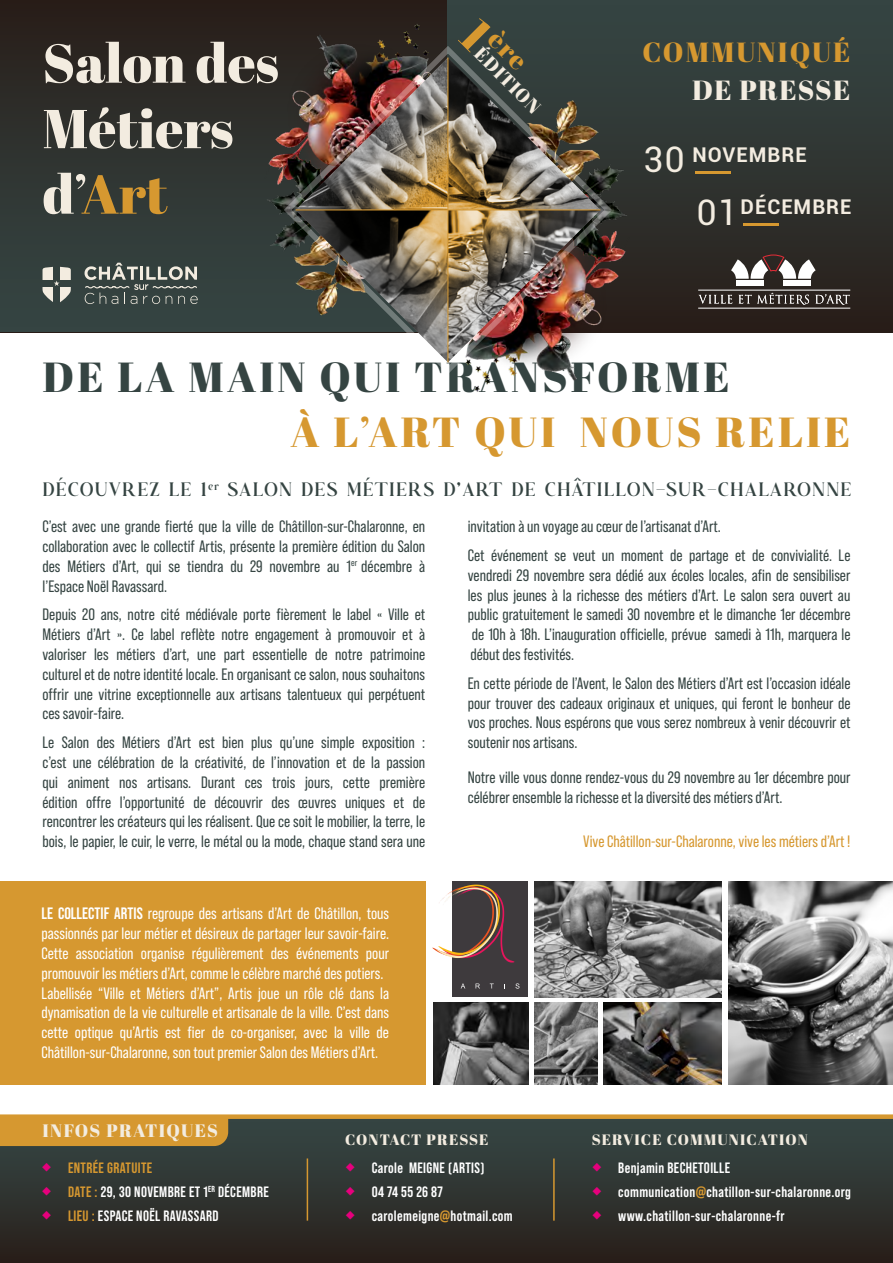
<style>
.page{position:relative;width:893px;height:1263px;background:#fff}
.page>*{position:absolute;margin:0;border:0;box-sizing:border-box;transform-origin:0 0}
.t1{font:54.6px/65.6px "Abril Fatface";color:#f3ece0}
.t2{font:42px "Abril Fatface";letter-spacing:.075em;color:#354442}
.t3{font:42px "Abril Fatface";letter-spacing:.075em;color:#d69830}
.t4{font:35.25px "Roboto";color:#f3ece0}
.t5{font:27.6px "Abril Fatface";letter-spacing:.075em;color:#d69830}
.t6{font:27.6px "Abril Fatface";letter-spacing:.05em;color:#f3ece0}
.t7{font:26.7px "Abril Fatface";color:#d69830}
.t8{font:700 20.25px "Roboto";letter-spacing:.05em;color:#f3ece0}
.t9{font:19.5px "Astrid";letter-spacing:.055em;color:#354442}
.t10{font:18.75px "Abril Fatface";color:#f3ece0}
.t11{font:18px "Abril Fatface";letter-spacing:.07em;color:#f3ece0}
.t12{font:16.5px/19.8px "Bebas Neue Pro";color:#354442;text-align:justify}
.t13{font:16.5px/19.8px "Bebas Neue Pro";color:#fff}
.t14{font:16.5px "Bebas Neue Pro";color:#d69830}
.t15{font:700 15px/24px "Bebas Neue Pro";letter-spacing:.025em;color:#fff}
.t16{font:15px "Abril Fatface";letter-spacing:.075em;color:#f3ece0}
.s1{color:#d69830}
.s2{font-size:45.75px}
.s3{font-weight:700}
</style>
<div class="page">
<div style="left:0;top:0;width:447px;height:332px;background:linear-gradient(to bottom,#281f1a,#364846)"></div>
<div style="left:447px;top:0;width:446px;height:332px;background:linear-gradient(to bottom,#364746,#291f1a)"></div>
<hr style="left:695px;top:171px;width:36px;height:2px;background:#d69830">
<hr style="left:743px;top:223px;width:36px;height:2px;background:#d69830">
<svg style="left:85px;top:263px;width:113px;height:41px;background:#5c6560"></svg>
<div style="left:43px;top:267px;width:10px;height:13px;background:#f3ece0"></div>
<div style="left:60px;top:267px;width:11px;height:13px;background:#f3ece0"></div>
<svg style="left:43px;top:287px;width:10px;height:16px"></svg>
<svg style="left:60px;top:287px;width:11px;height:16px"></svg>
<svg style="left:54px;top:281px;width:6px;height:5px"></svg>
<img style="left:211px;top:0;width:234px;height:333px">
<img style="left:445px;top:0;width:239px;height:392px">
<svg style="left:280px;top:42px;width:336px;height:336px"></svg>
<img style="left:296px;top:58px;width:304px;height:304px">
<hr style="left:296px;top:210px;width:304px;height:1px;background:#d69830">
<hr style="left:448px;top:58px;width:1px;height:304px;background:#d69830">
<div style="left:0;top:881px;width:425px;height:203px;background:#d69830"></div>
<div style="left:453px;top:881px;width:75px;height:116px;background:#3e3a3d"></div>
<svg style="left:461px;top:983px;width:4px;height:5px"></svg>
<svg style="left:476px;top:983px;width:4px;height:5px"></svg>
<svg style="left:490px;top:983px;width:4px;height:5px"></svg>
<svg style="left:515px;top:983px;width:4px;height:5px"></svg>
<svg style="left:432px;top:884px;width:82px;height:78px"></svg>
<img style="left:535px;top:1003px;width:62px;height:82px">
<img style="left:603px;top:1003px;width:119px;height:81px">
<img style="left:434px;top:1003px;width:94px;height:81px">
<img style="left:728px;top:881px;width:165px;height:203px">
<img style="left:535px;top:881px;width:187px;height:116px">
<div style="left:0;top:1119px;width:893px;height:144px;background:linear-gradient(to bottom,#364846,#291f1a)"></div>
<div style="left:0;top:1114px;width:893px;height:5px;background:#d69830"></div>
<div style="left:0;top:1119px;width:228px;height:27px;background:#d69830"></div>
<hr style="left:307px;top:1158px;width:1px;height:62px;background:#d69830">
<hr style="left:553px;top:1158px;width:2px;height:62px;background:#d69830">
<div style="left:783px;top:280px;width:28px;height:6px;background:#fff"></div>
<div style="left:736px;top:280px;width:27px;height:6px;background:#fff"></div>
<svg style="left:731px;top:254px;width:85px;height:25px"></svg>
<svg style="left:698px;top:295px;width:34px;height:9px"></svg>
<svg style="left:738px;top:293px;width:71px;height:12px"></svg>
<svg style="left:815px;top:294px;width:35px;height:11px"></svg>
<hr style="left:698px;top:308px;width:152px;height:1px;background:#fff">
<hr style="left:698px;top:290px;width:152px;height:1px;background:#fff">
<svg style="left:42px;top:1163px;width:9px;height:8px"></svg>
<svg style="left:42px;top:1187px;width:9px;height:8px"></svg>
<svg style="left:42px;top:1211px;width:9px;height:8px"></svg>
<svg style="left:346px;top:1163px;width:9px;height:8px"></svg>
<svg style="left:346px;top:1187px;width:9px;height:8px"></svg>
<svg style="left:346px;top:1211px;width:9px;height:8px"></svg>
<svg style="left:592px;top:1163px;width:9px;height:8px"></svg>
<svg style="left:592px;top:1187px;width:9px;height:8px"></svg>
<svg style="left:592px;top:1211px;width:9px;height:8px"></svg>
<h1 class="t1" style="left:43px;top:29px;width:238px">Salon des<br>Métiers d’<span class="s1">Art</span></h1>
<h3 class="t7" style="left:491px;top:6px;width:66px;rotate:45deg"><span class="s2">1</span>ère</h3>
<p class="t10" style="left:487px;top:41px;width:86px;rotate:45deg">ÉDITION</p>
<h3 class="t5" style="left:643px;top:33px;width:209px">COMMUNIQUÉ</h3>
<h3 class="t6" style="left:692px;top:71px;width:160px">DE PRESSE</h3>
<h3 class="t4" style="left:643px;top:135px;width:43px">30</h3>
<p class="t8" style="left:692px;top:141px;width:116px">NOVEMBRE</p>
<h3 class="t4" style="left:697px;top:188px;width:43px">01</h3>
<p class="t8" style="left:741px;top:193px;width:112px">DÉCEMBRE</p>
<h2 class="t2" style="left:43px;top:347px;width:688px">DE LA MAIN QUI TRANSFORME</h2>
<h2 class="t3" style="left:290px;top:403px;width:562px">À L’ART QUI NOUS RELIE</h2>
<p class="t9" style="left:43px;top:477px;width:810px">DÉCOUVREZ LE 1<sup>er</sup> SALON DES MÉTIERS D’ART DE CHÂTILLON-SUR-CHALARONNE</p>
<p class="t12" style="left:43px;top:516px;width:384px">C’est avec une grande fierté que la ville de Châtillon-sur-Chalaronne, en collaboration avec le collectif Artis, présente la première édition du Salon des Métiers d’Art, qui se tiendra du 29 novembre au 1<sup>er</sup> décembre à l’Espace Noël Ravassard.</p>
<p class="t12" style="left:43px;top:605px;width:384px">Depuis 20 ans, notre cité médiévale porte fièrement le label « Ville et Métiers d’Art ». Ce label reflète notre engagement à promouvoir et à valoriser les métiers d’art, une part essentielle de notre patrimoine culturel et de notre identité locale. En organisant ce salon, nous souhaitons offrir une vitrine exceptionnelle aux artisans talentueux qui perpétuent ces savoir-faire.</p>
<p class="t12" style="left:43px;top:732px;width:384px">Le Salon des Métiers d’Art est bien plus qu’une simple exposition : c’est une célébration de la créativité, de l’innovation et de la passion qui animent nos artisans. Durant ces trois jours, cette première édition offre l’opportunité de découvrir des œuvres uniques et de rencontrer les créateurs qui les réalisent. Que ce soit le mobilier, la terre, le bois, le papier, le cuir, le verre, le métal ou la mode, chaque stand sera une</p>
<p class="t12" style="left:468px;top:512px;width:384px;line-height:28.8px">invitation à un voyage au cœur de l’artisanat d’Art.<br>Cet événement se veut un moment de partage et de convivialité. Le</p>
<p class="t12" style="left:468px;top:565px;width:384px">vendredi 29 novembre sera dédié aux écoles locales, afin de sensibiliser les plus jeunes à la richesse des métiers d’Art. Le salon sera ouvert au public gratuitement le samedi 30 novembre et le dimanche 1er décembre de 10h à 18h. L’inauguration officielle, prévue samedi à 11h, marquera le début des festivités.</p>
<p class="t12" style="left:468px;top:673px;width:384px">En cette période de l’Avent, le Salon des Métiers d’Art est l’occasion idéale pour trouver des cadeaux originaux et uniques, qui feront le bonheur de vos proches. Nous espérons que vous serez nombreux à venir découvrir et soutenir nos artisans.</p>
<p class="t12" style="left:468px;top:767px;width:384px">Notre ville vous donne rendez-vous du 29 novembre au 1er décembre pour célébrer ensemble la richesse et la diversité des métiers d’Art.</p>
<p class="t14" style="left:583px;top:831px;width:269px">Vive Châtillon-sur-Chalaronne, vive les métiers d’Art !</p>
<p class="t13" style="left:41px;top:904px;width:349px"><span class="s3">LE COLLECTIF ARTIS</span> regroupe des artisans d’Art de Châtillon, tous passionnés par leur métier et désireux de partager leur savoir-faire.<br>Cette association organise régulièrement des événements pour promouvoir les métiers d’Art, comme le célèbre marché des potiers.<br>Labellisée “Ville et Métiers d’Art”, Artis joue un rôle clé dans la dynamisation de la vie culturelle et artisanale de la ville. C’est dans cette optique qu’Artis est fier de co-organiser, avec la ville de Châtillon-sur-Chalaronne, son tout premier Salon des Métiers d’Art.</p>
<p class="t11" style="left:43px;top:1118px;width:177px">INFOS PRATIQUES</p>
<p class="t15" style="left:68px;top:1155px;width:202px"><span class="s1">ENTRÉE GRATUITE<br>DATE :</span> 29, 30 NOVEMBRE ET 1<sup>ER</sup> DÉCEMBRE<br><span class="s1">LIEU :</span> ESPACE NOËL RAVASSARD</p>
<p class="t15" style="left:372px;top:1155px;width:142px">Carole MEIGNE (ARTIS)<br>04 74 55 26 87 carolemeigne<span class="s1">@</span>hotmail.com</p>
<p class="t16" style="left:345px;top:1129px;width:145px">CONTACT PRESSE</p>
<p class="t16" style="left:592px;top:1129px;width:218px">SERVICE COMMUNICATION</p>
<p class="t15" style="left:618px;top:1155px;width:234px">Benjamin BECHETOILLE communication<span class="s1">@</span>chatillon-sur-chalaronne.org www.chatillon-sur-chalaronne-fr</p>
</div>
